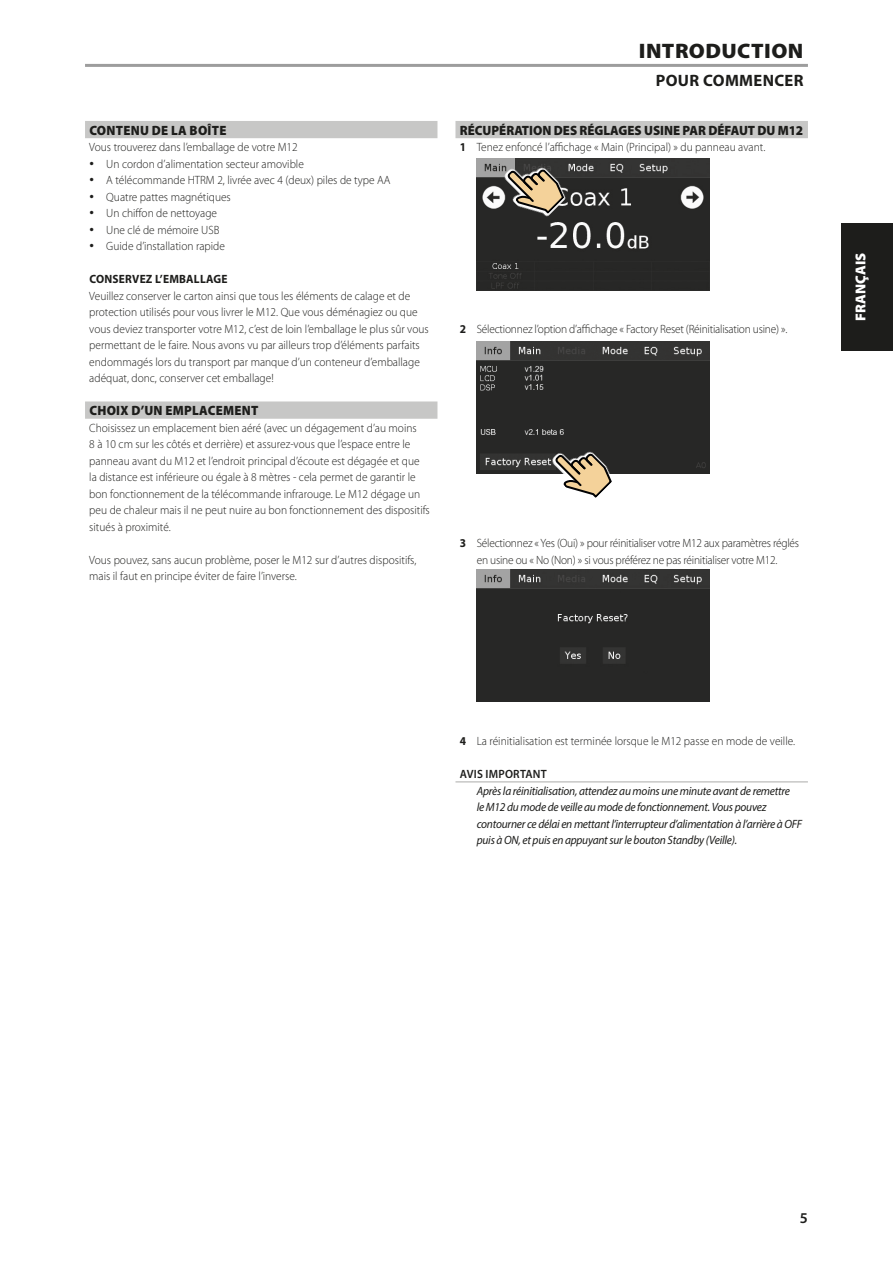
<style>
.page{position:relative;width:893px;height:1263px;background:#fff}
.page>*{position:absolute;margin:0;border:0;box-sizing:border-box;transform-origin:0 0}
.Body_copy_-_header{font:900 21px "Myriad Pro";letter-spacing:.02em;color:#1d1d1b;scale:1.05 1}
.Body_copy_-_header-2{font:700 16.5px "Myriad Pro";letter-spacing:.02em;color:#1d1d1b}
.t1{font:600 15px "Myriad Pro";color:#1d1d1b}
.t2{font:900 14.4px "Myriad Pro";color:#fff}
.Body_copy_-_sub-sect{font:900 13.5px "Myriad Pro";color:#1d1d1b;scale:.95 1}
.Body_copy_-_sub-sect-2{font:900 13.5px "Myriad Pro";letter-spacing:.02em;color:#1d1d1b;scale:.95 1}
.Body_copy_-_normal{font:300 12px/16.5px "Myriad Pro";color:#1d1d1b;scale:.95 1}
.Body_copy_-_indent_1{font:300 12px "Myriad Pro";color:#1d1d1b;scale:.95 1}
.Body_copy_-_note{font:italic 12px/16.5px "Myriad Pro";letter-spacing:-.02em;color:#1d1d1b;scale:.95 1}
.Body_copy_-_indent_1-2{font:300 12px/16.5px "Myriad Pro";letter-spacing:-.02em;color:#1d1d1b;text-align:center;scale:.95 1}
.Body_copy_-_sub-sect-3{font:700 12px "Myriad Pro";letter-spacing:.02em;color:#1d1d1b;scale:.95 1}
.Body_copy_-_note_hea{font:600 12px "Myriad Pro";letter-spacing:.02em;color:#1d1d1b;scale:.95 1}
.s1{font-weight:700}
</style>
<div class="page">
<hr style="left:85px;top:64px;width:723px;height:3px;background:#9d9d9d">
<div style="left:85px;top:121px;width:352px;height:17px;background:#c7c7c6"></div>
<div style="left:85px;top:401px;width:352px;height:18px;background:#c7c7c6"></div>
<div style="left:455px;top:121px;width:353px;height:17px;background:#c7c7c6"></div>
<hr style="left:455px;top:781px;width:353px;height:2px;background:#c7c7c6">
<img style="left:476px;top:158px;width:233px;height:132px">
<img style="left:476px;top:341px;width:233px;height:132px">
<img style="left:476px;top:569px;width:233px;height:132px">
<svg style="left:543px;top:435px;width:76px;height:63px"></svg>
<svg style="left:495px;top:158px;width:76px;height:69px;background:#6d665b"></svg>
<div style="left:842px;top:223px;width:51px;height:127px;background:#1d1d1b"></div>
<p class="Body_copy_-_sub-sect-2" style="left:89px;top:121px;width:146px">CONTENU DE LA BOÎTE</p>
<p class="Body_copy_-_normal" style="left:89px;top:139px;width:221px">Vous trouverez dans l’emballage de votre M12</p>
<p class="Body_copy_-_indent_1" style="left:89px;top:156px;width:227px">• Un cordon d’alimentation secteur amovible</p>
<p class="Body_copy_-_indent_1" style="left:89px;top:173px;width:319px">• A télécommande HTRM 2, livrée avec 4 (deux) piles de type AA</p>
<p class="Body_copy_-_indent_1" style="left:89px;top:189px;width:151px">• Quatre pattes magnétiques</p>
<p class="Body_copy_-_indent_1" style="left:89px;top:206px;width:136px">• Un chiffon de nettoyage</p>
<p class="Body_copy_-_indent_1" style="left:89px;top:222px;width:138px">• Une clé de mémoire USB</p>
<p class="Body_copy_-_indent_1" style="left:89px;top:239px;width:144px">• Guide d’installation rapide</p>
<p class="Body_copy_-_sub-sect-3" style="left:89px;top:271px;width:147px">CONSERVEZ L’EMBALLAGE</p>
<p class="Body_copy_-_normal" style="left:89px;top:287px;width:359px">Veuillez conserver le carton ainsi que tous les éléments de calage et de protection utilisés pour vous livrer le M12. Que vous déménagiez ou que vous deviez transporter votre M12, c’est de loin l’emballage le plus sûr vous permettant de le faire. Nous avons vu par ailleurs trop d’éléments parfaits endommagés lors du transport par manque d’un conteneur d’emballage adéquat, donc, conserver cet emballage!</p>
<p class="Body_copy_-_sub-sect-2" style="left:89px;top:401px;width:179px">CHOIX D’UN EMPLACEMENT</p>
<p class="Body_copy_-_normal" style="left:89px;top:419px;width:360px">Choisissez un emplacement bien aéré (avec un dégagement d’au moins<br>8 à 10 cm sur les côtés et derrière) et assurez-vous que l’espace entre le panneau avant du M12 et l’endroit principal d’écoute est dégagée et que la distance est inférieure ou égale à 8 mètres - cela permet de garantir le bon fonctionnement de la télécommande infrarouge. Le M12 dégage un peu de chaleur mais il ne peut nuire au bon fonctionnement des dispositifs situés à proximité.</p>
<p class="Body_copy_-_normal" style="left:89px;top:551px;width:346px">Vous pouvez, sans aucun problème, poser le M12 sur d’autres dispositifs, mais il faut en principe éviter de faire l’inverse.</p>
<p class="Body_copy_-_header" style="left:639px;top:37px;width:158px">INTRODUCTION</p>
<p class="Body_copy_-_header-2" style="left:656px;top:70px;width:149px">POUR COMMENCER</p>
<p class="Body_copy_-_sub-sect" style="left:460px;top:121px;width:363px">RÉCUPÉRATION DES RÉGLAGES USINE PAR DÉFAUT DU M12</p>
<p class="Body_copy_-_indent_1" style="left:460px;top:140px;width:323px"><span class="s1">1</span> Tenez enfoncé l’affichage « Main (Principal) » du panneau avant.</p>
<p class="Body_copy_-_indent_1-2" style="left:460px;top:320px;width:346px"><span class="s1">2</span> Sélectionnez l’option d’affichage « Factory Reset (Réinitialisation usine) ».</p>
<p class="Body_copy_-_indent_1-2" style="left:460px;top:535px;width:359px"><span class="s1">3</span> Sélectionnez « Yes (Oui) » pour réinitialiser votre M12 aux paramètres réglés en usine ou « No (Non) » si vous préférez ne pas réinitialiser votre M12.</p>
<p class="t2" style="left:851px;top:321px;width:69px;rotate:-90deg">FRANÇAIS</p>
<p class="Body_copy_-_indent_1" style="left:460px;top:734px;width:355px"><span class="s1">4</span> La réinitialisation est terminée lorsque le M12 passe en mode de veille.</p>
<p class="Body_copy_-_note_hea" style="left:460px;top:766px;width:93px">AVIS IMPORTANT</p>
<p class="Body_copy_-_note" style="left:477px;top:782px;width:344px">Après la réinitialisation, attendez au moins une minute avant de remettre<br>le M12 du mode de veille au mode de fonctionnement. Vous pouvez contourner ce délai en mettant l’interrupteur d’alimentation à l’arrière à OFF puis à ON, et puis en appuyant sur le bouton Standby (Veille).</p>
<p class="t1" style="left:800px;top:1208px;width:10px">5</p>
</div>
